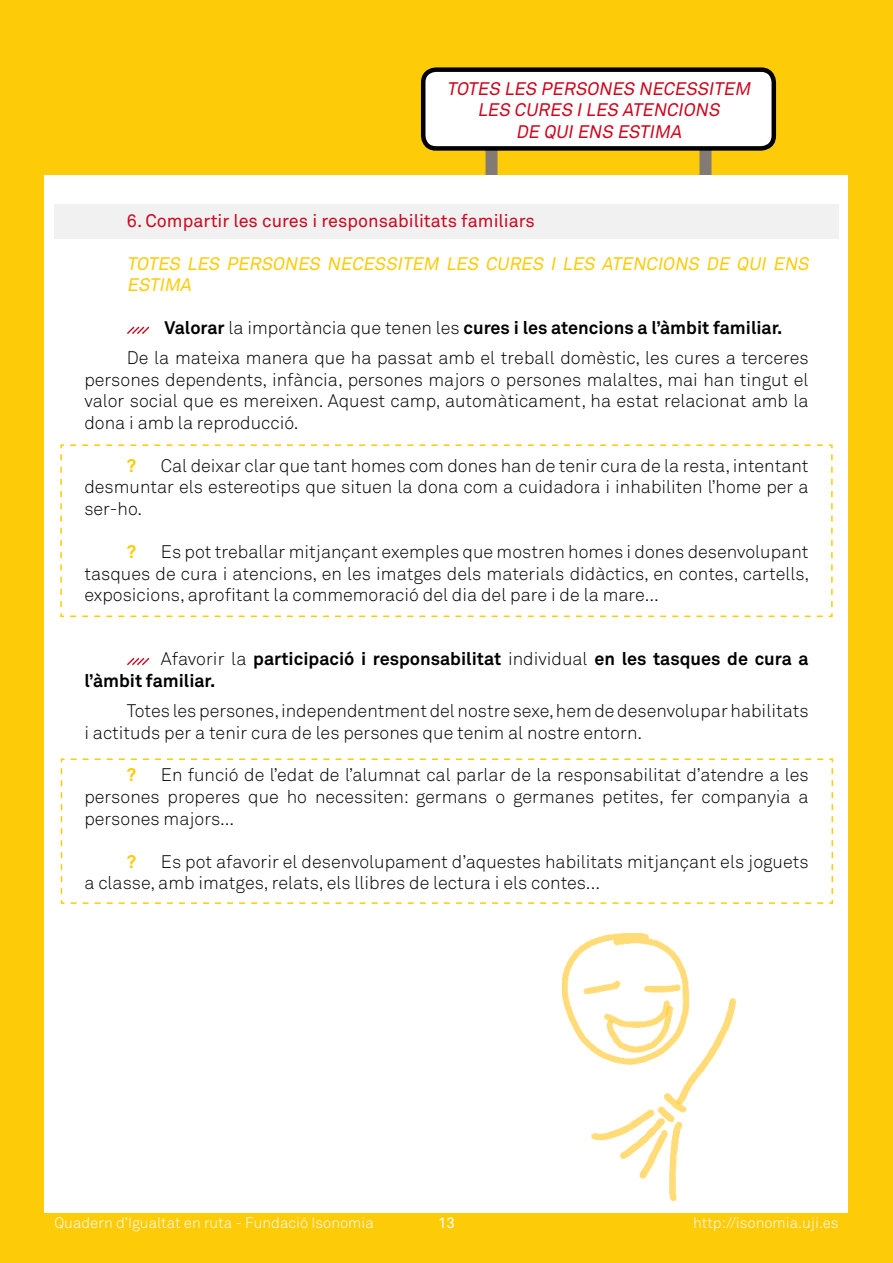
<style>
.page{position:relative;width:893px;height:1263px;background:#fecb09}
.page>*{position:absolute;margin:0;border:0;box-sizing:border-box;transform-origin:0 0}
.t1{font:300 18px/21.6px "Akkurat";color:#000;text-align:justify}
.t2{font:700 18px/21.6px "Akkurat";color:#000}
.t3{font:italic 18px/21.6px "Akkurat";color:#cd071e;text-align:center}
.t4{font:italic 18px/21.6px "Akkurat";color:#fecb09}
.t5{font:18px "Akkurat";color:#cd071e}
.t6{font:700 18px "Akkurat";color:#fecb09}
.t7{font:300 15px "Akkurat";color:#fff}
.t8{font:15px "Akkurat";color:#fff}
.s1{font-weight:700}
.s2{font-weight:300}
</style>
<div class="page">
<div style="left:485px;top:92px;width:12px;height:133px;background:#847a75"></div>
<div style="left:699px;top:92px;width:12px;height:133px;background:#847a75"></div>
<div style="left:45px;top:176px;width:803px;height:1037px;background:#fff"></div>
<div style="left:54px;top:205px;width:785px;height:34px;background:#f0f0f1"></div>
<div style="left:423px;top:70px;width:351px;height:78px;background:#fff;border-radius:13px"></div>
<div style="left:421px;top:67px;width:355px;height:84px;border:4px solid #000;border-radius:13px"></div>
<svg style="left:60px;top:444px;width:773px;height:174px"></svg>
<svg style="left:60px;top:758px;width:774px;height:146px"></svg>
<svg style="left:127px;top:326px;width:23px;height:8px"></svg>
<svg style="left:127px;top:657px;width:23px;height:9px"></svg>
<img style="left:591px;top:998px;width:146px;height:203px">
<img style="left:561px;top:933px;width:129px;height:135px">
<p class="t3" style="left:447px;top:77px;width:309px">TOTES LES PERSONES NECESSITEM<br>LES CURES ILES ATENCIONS<br>DE QUIENS ESTIMA</p>
<p class="t5" style="left:127px;top:209px;width:409px">6. Compartir les cures i responsabilitats familiars</p>
<p class="t4" style="left:127px;top:252px;width:687px">TOTES LES PERSONES NECESSITEM LES CURES I LES ATENCIONS DE QUI ENS<br>ESTIMA</p>
<p class="t1" style="left:127px;top:312px;width:683px;line-height:30.2px;text-indent:38px"><span class="s1">Valorar</span> la importància que tenen les <span class="s1">cures i les atencions a l’àmbit familiar.<br></span>De la mateixa manera que ha passat amb el treball domèstic, les cures a terceres</p>
<p class="t1" style="left:84px;top:368px;width:726px">persones dependents, infància, persones majors o persones malaltes, mai han tingut el valor social que es mereixen. Aquest camp, automàticament, ha estat relacionat amb la dona i amb la reproducció.</p>
<p class="t6" style="left:127px;top:454px;width:11px">?</p>
<p class="t1" style="left:84px;top:454px;width:726px;text-indent:77px">Cal deixar clar que tant homes com dones han de tenir cura de la resta, intentant desmuntar els estereotips que situen la dona com a cuidadora i inhabiliten l’home per a ser-ho.</p>
<p class="t6" style="left:127px;top:540px;width:11px">?</p>
<p class="t1" style="left:84px;top:540px;width:727px;text-indent:77px">Es pot treballar mitjançant exemples que mostren homes i dones desenvolupant tasques de cura i atencions, en les imatges dels materials didàctics, en contes, cartells, exposicions, aprofitant la commemoració del dia del pare i de la mare...</p>
<p class="t2" style="left:84px;top:648px;width:726px;text-indent:77px"><span class="s2">Afavorir la</span> participació i responsabilitat <span class="s2">individual</span> en les tasques de cura a l’àmbit familiar.</p>
<p class="t1" style="left:84px;top:699px;width:726px;text-indent:43px">Totes les persones, independentment del nostre sexe, hem de desenvolupar habilitats i actituds per a tenir cura de les persones que tenim al nostre entorn.</p>
<p class="t6" style="left:127px;top:764px;width:11px">?</p>
<p class="t1" style="left:84px;top:764px;width:726px;text-indent:77px">En funció de l’edat de l’alumnat cal parlar de la responsabilitat d’atendre a les persones properes que ho necessiten: germans o germanes petites, fer companyia a persones majors...</p>
<p class="t6" style="left:127px;top:850px;width:11px">?</p>
<p class="t1" style="left:84px;top:850px;width:726px;text-indent:77px">Es pot afavorir el desenvolupament d’aquestes habilitats mitjançant els joguets a classe, amb imatges, relats, els llibres de lectura i els contes...</p>
<p class="t7" style="left:54px;top:1213px;width:321px">Quadern d’Igualtat en ruta - Fundació Isonomia</p>
<p class="t8" style="left:438px;top:1213px;width:18px">13</p>
<p class="t7" style="left:693px;top:1213px;width:147px">http://isonomia.uji.es</p>
</div>
